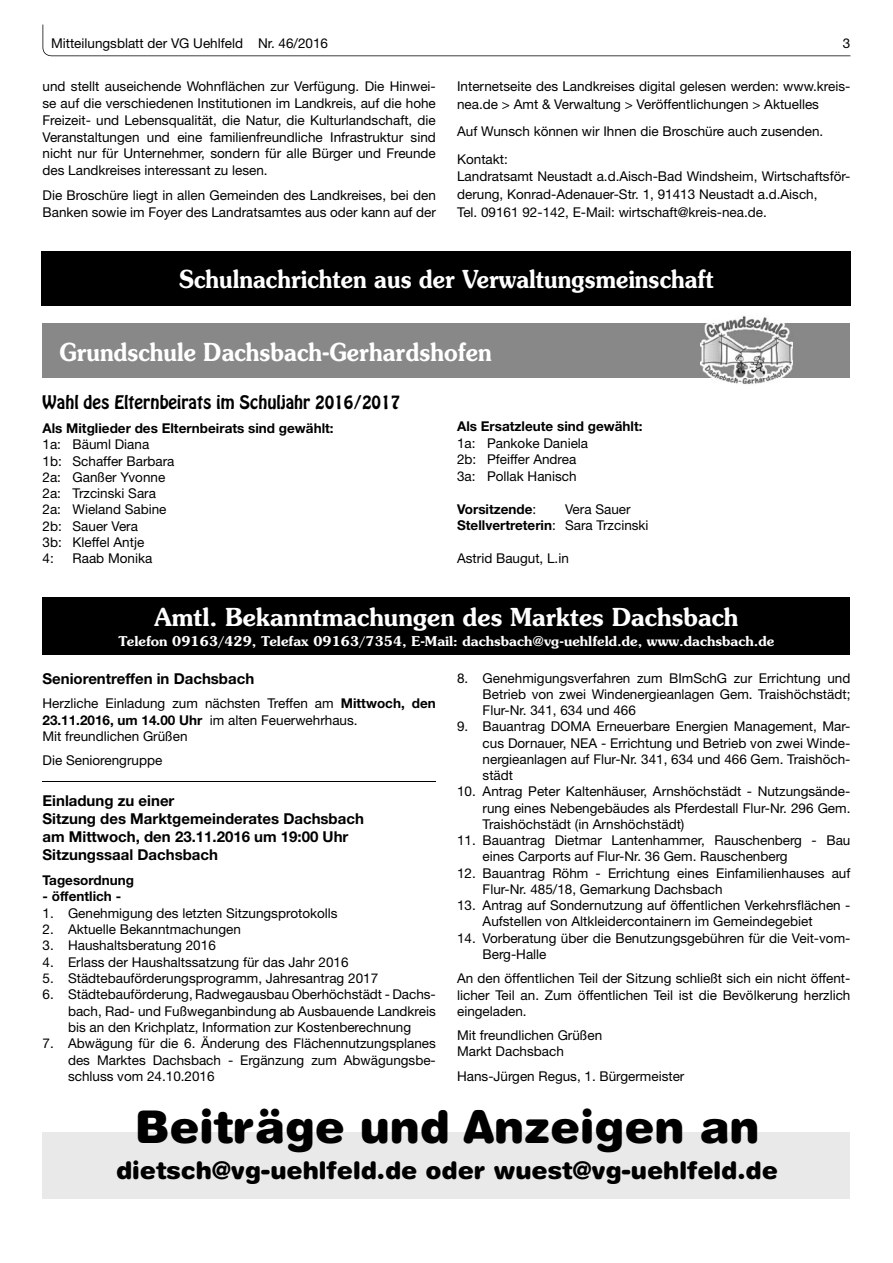
<style>
.page{position:relative;width:893px;height:1263px;background:#fff}
.page>*{position:absolute;margin:0;border:0;box-sizing:border-box;transform-origin:0 0}
.t1{font:900 45.15px "Helvetica Rounded";color:#000}
.t2{font:600 24.75px "Souvenir";color:#fff;scale:.89 1}
.t3{font:600 24.75px "Souvenir";color:#fff;scale:.95 1}
.t4{font:900 24.3px "Helvetica Rounded";color:#000}
.t5{font:16.5px "Hobo Std";color:#000}
.t6{font:700 15px/18.1px "Helvetica Neue";color:#000}
.t7{font:13.5px/16.2px "Helvetica Neue";color:#000}
.t8{font:700 13.5px "Helvetica Neue";color:#000}
.t9{font:600 13.5px "Souvenir";color:#fff}
.s1{font-weight:400}
.s2{font-weight:700}
</style>
<div class="page">
<svg style="left:43px;top:25px;width:807px;height:31px"></svg>
<div style="left:42px;top:251px;width:809px;height:54px;background:#000"></div>
<div style="left:43px;top:323px;width:807px;height:55px;background:#888"></div>
<img style="left:717px;top:316px;width:59px;height:68px">
<img style="left:701px;top:323px;width:91px;height:55px">
<div style="left:43px;top:597px;width:807px;height:58px;background:#000"></div>
<hr style="left:43px;top:782px;width:393px;height:1px;background:#000">
<div style="left:43px;top:1132px;width:807px;height:67px;background:#e9e9e9"></div>
<p class="t7" style="left:51px;top:36px;width:279px">Mitteilungsblatt der VG Uehlfeld Nr. 46/2016</p>
<p class="t7" style="left:843px;top:36px;width:9px">3</p>
<p class="t7" style="left:43px;top:80px;width:395px;line-height:16.6px;text-align:justify">und stellt auseichende Wohnflächen zur Verfügung. Die Hinwei&shy;se auf die verschiedenen Institutionen im Landkreis, auf die hohe Freizeit- und Lebensqualität, die Natur, die Kulturlandschaft, die Veranstaltungen und eine familienfreundliche Infrastruktur sind nicht nur für Unternehmer, sondern für alle Bürger und Freunde des Landkreises interessant zu lesen.</p>
<p class="t7" style="left:43px;top:188px;width:395px;line-height:16.6px">Die Broschüre liegt in allen Gemeinden des Landkreises, bei den<br>Banken sowie im Foyer des Landratsamtes aus oder kann auf der</p>
<p class="t7" style="left:457px;top:79px;width:395px;line-height:17.7px">Internetseite des Landkreises digital gelesen werden: www.kreis&shy;nea.de &gt; Amt &amp; Verwaltung &gt; Veröffentlichungen &gt; Aktuelles</p>
<p class="t7" style="left:457px;top:119px;width:368px;line-height:27.3px">Auf Wunsch können wir Ihnen die Broschüre auch zusenden.<br>Kontakt:</p>
<p class="t7" style="left:457px;top:169px;width:395px;line-height:17.7px">Landratsamt Neustadt a.d.Aisch-Bad Windsheim, Wirtschaftsför&shy;derung, Konrad-Adenauer-Str. 1, 91413 Neustadt a.d.Aisch,<br>Tel. 09161 92-142, E-Mail: wirtschaft@kreis-nea.de.</p>
<h2 class="t2" style="left:179px;top:269px;width:602px">Schulnachrichten aus der Verwaltungsmeinschaft</h2>
<h2 class="t2" style="left:60px;top:342px;width:487px">Grundschule Dachsbach-Gerhardshofen</h2>
<p class="t5" style="left:43px;top:394px;width:359px">Wahl des Elternbeirats im Schuljahr 2016/2017</p>
<p class="t8" style="left:43px;top:424px;width:293px">Als Mitglieder des Elternbeirats sind gewählt:</p>
<p class="t7" style="left:43px;top:438px;width:133px">1a: Bäuml Diana<br>1b: Schaffer Barbara<br>2a: Ganßer Yvonne<br>2a: Trzcinski Sara<br>2a: Wieland Sabine<br>2b: Sauer Vera<br>3b: Kleffel Antje<br>4:</p>
<p class="t7" style="left:73px;top:551px;width:81px">Raab Monika</p>
<p class="t8" style="left:457px;top:422px;width:187px">Als Ersatzleute sind gewählt:</p>
<p class="t7" style="left:457px;top:436px;width:133px">1a: Pankoke Daniela<br>2b: Pfeiffer Andrea<br>3a: Pollak Hanisch</p>
<p class="t8" style="left:457px;top:504px;width:81px">Vorsitzende<span class="s1">:</span></p>
<p class="t7" style="left:457px;top:502px;width:193px;text-indent:108px">Vera Sauer<br><span class="s2">Stellvertreterin</span>: Sara Trzcinski</p>
<p class="t7" style="left:457px;top:551px;width:113px">Astrid Baugut, L.in</p>
<h2 class="t3" style="left:154px;top:607px;width:616px">Amtl. Bekanntmachungen des Marktes Dachsbach</h2>
<p class="t9" style="left:119px;top:636px;width:657px">Telefon 09163/429, Telefax 09163/7354, E-Mail: dachsbach@vg-uehlfeld.de, www.dachsbach.de</p>
<p class="t6" style="left:43px;top:670px;width:213px">Seniorentreffen in Dachsbach</p>
<p class="t7" style="left:43px;top:696px;width:395px">Herzliche Einladung zum nächsten Treffen am <span class="s2">Mittwoch, den<br>23.11.2016, um 14.00 Uhr</span> im alten Feuerwehrhaus.<br>Mit freundlichen Grüßen</p>
<p class="t7" style="left:43px;top:754px;width:121px">Die Seniorengruppe</p>
<p class="t6" style="left:43px;top:793px;width:323px">Einladung zu einer<br>Sitzung des Marktgemeinderates Dachsbach am Mittwoch, den 23.11.2016 um 19:00 Uhr<br>Sitzungssaal Dachsbach</p>
<p class="t8" style="left:43px;top:875px;width:93px">Tagesordnung</p>
<p class="t8" style="left:43px;top:892px;width:80px">- öffentlich -</p>
<p class="t7" style="left:43px;top:906px;width:297px">1. Genehmigung des letzten Sitzungsprotokolls</p>
<p class="t7" style="left:43px;top:922px;width:200px">2. Aktuelle Bekanntmachungen</p>
<p class="t7" style="left:43px;top:939px;width:175px">3. Haushaltsberatung 2016</p>
<p class="t7" style="left:43px;top:955px;width:308px">4. Erlass der Haushaltssatzung für das Jahr 2016</p>
<p class="t7" style="left:43px;top:971px;width:337px">5. Städtebauförderungsprogramm, Jahresantrag 2017</p>
<p class="t7" style="left:68px;top:987px;width:369px;text-align:justify;text-indent:-26px">6. Städtebauförderung, Radwegausbau Oberhöchstädt - Dachs&shy;bach, Rad- und Fußweganbindung ab Ausbauende Landkreis bis an den Krichplatz, Information zur Kostenberechnung</p>
<p class="t7" style="left:68px;top:1036px;width:369px;text-align:justify;text-indent:-26px">7. Abwägung für die 6. Änderung des Flächennutzungsplanes des Marktes Dachsbach - Ergänzung zum Abwägungsbe&shy;schluss vom 24.10.2016</p>
<p class="t7" style="left:483px;top:671px;width:369px;text-align:justify;text-indent:-26px">8. Genehmigungsverfahren zum BImSchG zur Errichtung und Betrieb von zwei Windenergieanlagen Gem. Traishöchstädt; Flur-Nr. 341, 634 und 466</p>
<p class="t7" style="left:483px;top:720px;width:369px;text-align:justify;text-indent:-26px">9. Bauantrag DOMA Erneuerbare Energien Management, Mar&shy;cus Dornauer, NEA - Errichtung und Betrieb von zwei Winde&shy;nergieanlagen auf Flur-Nr. 341, 634 und 466 Gem. Traishöch&shy;städt</p>
<p class="t7" style="left:483px;top:785px;width:369px;text-align:justify;text-indent:-26px">10. Antrag Peter Kaltenhäuser, Arnshöchstädt - Nutzungsände&shy;rung eines Nebengebäudes als Pferdestall Flur-Nr. 296 Gem.<br>Traishöchstädt (in Arnshöchstädt)</p>
<p class="t7" style="left:483px;top:833px;width:369px;text-indent:-26px">11. Bauantrag Dietmar Lantenhammer, Rauschenberg - Bau eines Carports auf Flur-Nr. 36 Gem. Rauschenberg</p>
<p class="t7" style="left:483px;top:866px;width:369px;text-indent:-26px">12. Bauantrag Röhm - Errichtung eines Einfamilienhauses auf<br>Flur-Nr. 485/18, Gemarkung Dachsbach</p>
<p class="t7" style="left:483px;top:898px;width:369px;text-indent:-26px">13. Antrag auf Sondernutzung auf öffentlichen Verkehrsflächen -<br>Aufstellen von Altkleidercontainern im Gemeindegebiet</p>
<p class="t7" style="left:483px;top:931px;width:369px;text-indent:-26px">14. Vorberatung über die Benutzungsgebühren für die Veit-vom-<br>Berg-Halle</p>
<p class="t7" style="left:457px;top:972px;width:395px;text-align:justify">An den öffentlichen Teil der Sitzung schließt sich ein nicht öffent&shy;licher Teil an. Zum öffentlichen Teil ist die Bevölkerung herzlich eingeladen.</p>
<p class="t7" style="left:457px;top:1028px;width:147px">Mit freundlichen Grüßen<br>Markt Dachsbach</p>
<p class="t7" style="left:457px;top:1069px;width:229px">Hans-Jürgen Regus, 1. Bürgermeister</p>
<h1 class="t1" style="left:134px;top:1110px;width:627px">Beiträge und Anzeigen an</h1>
<h3 class="t4" style="left:116px;top:1161px;width:663px">dietsch@vg-uehlfeld.de oder wuest@vg-uehlfeld.de</h3>
</div>
